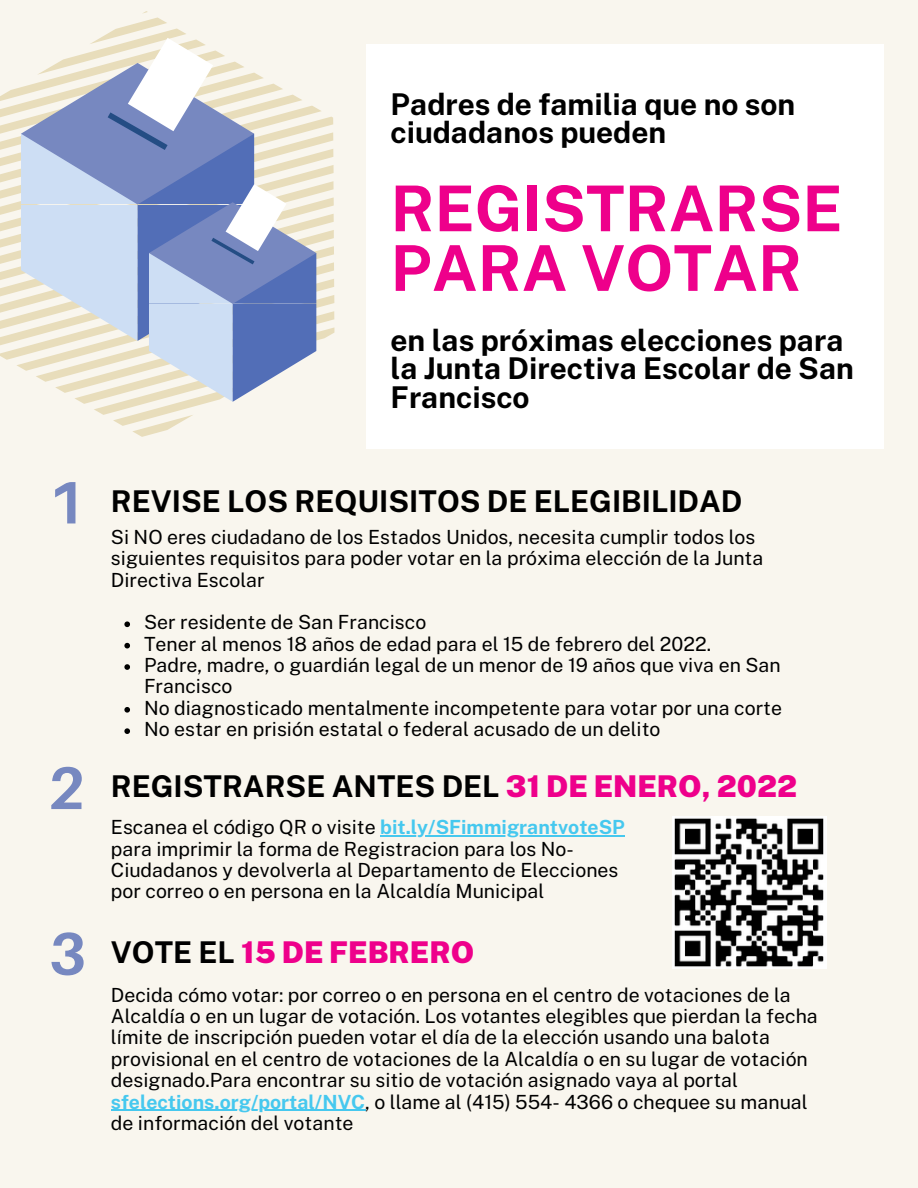
<style>
.page{position:relative;width:918px;height:1188px;background:#f9f6ee}
.page>*{position:absolute;margin:0;border:0;box-sizing:border-box;transform-origin:0 0}
.t1{font:700 63.15px/59.7px "Public Sans";color:#ee008b}
.t2{font:700 60px "Aileron";color:#7788c0}
.t3{font:700 30px/28.2px "Public Sans";color:#000}
.t4{font:900 30px "Public Sans";color:#ee008b}
.t5{font:19.5px/21.3px "Public Sans";color:#000}
.s1{font-weight:900;color:#ee008b}
.s2{font-weight:700;color:#46c8ee}
.s3{font-weight:700;color:#000}
</style>
<div class="page">
<div style="left:366px;top:44px;width:518px;height:405px;background:#fff"></div>
<svg style="left:0;top:11px;width:335px;height:426px"></svg>
<svg style="left:21px;top:38px;width:295px;height:364px"></svg>
<img style="left:672px;top:817px;width:155px;height:151px">
<hr style="left:380px;top:835px;width:245px;height:2px;background:#46c8ee">
<hr style="left:111px;top:1110px;width:254px;height:1px;background:#46c8ee">
<svg style="left:124px;top:621px;width:6px;height:6px"></svg>
<svg style="left:124px;top:643px;width:6px;height:5px"></svg>
<svg style="left:124px;top:664px;width:6px;height:6px"></svg>
<svg style="left:124px;top:707px;width:6px;height:6px"></svg>
<svg style="left:124px;top:728px;width:6px;height:6px"></svg>
<p class="t3" style="left:391px;top:90px;width:406px">Padres de familia que no son ciudadanos pueden</p>
<p class="t1" style="left:391px;top:179px;width:453px">REGISTRARSE<br>PARA VOTAR</p>
<p class="t3" style="left:391px;top:326px;width:465px">en las próximas elecciones para la Junta Directiva Escolar de San<br>Francisco</p>
<p class="t2" style="left:48px;top:465px;width:39px">1</p>
<p class="t2" style="left:48px;top:751px;width:39px">2</p>
<p class="t2" style="left:49px;top:916px;width:39px">3</p>
<p class="t3" style="left:111px;top:487px;width:633px">REVISE LOS REQUISITOS DE ELEGIBILIDAD</p>
<p class="t5" style="left:111px;top:526px;width:654px">Si NO eres ciudadano de los Estados Unidos, necesita cumplir todos los siguientes requisitos para poder votar en la próxima elección de la Junta<br>Directiva Escolar</p>
<p class="t5" style="left:144px;top:612px;width:284px">Ser residente de San Francisco</p>
<p class="t5" style="left:144px;top:633px;width:569px">Tener al menos 18 años de edad para el 15 de febrero del 2022.</p>
<p class="t5" style="left:144px;top:654px;width:638px">Padre, madre, o guardián legal de un menor de 19 años que viva en San<br>Francisco</p>
<p class="t5" style="left:144px;top:697px;width:640px">No diagnosticado mentalmente incompetente para votar por una corte</p>
<p class="t5" style="left:144px;top:719px;width:518px">No estar en prisión estatal o federal acusado de un delito</p>
<p class="t3" style="left:111px;top:772px;width:688px">REGISTRARSE ANTES DEL <span class="s1">31 DE ENERO, 2022</span></p>
<p class="t5" style="left:111px;top:817px;width:516px">Escanea el código QR o visite <span class="s2">bit.ly/SFimmigrantvoteSP </span>para imprimir la forma de Registracion para los No-Ciudadanos y devolverla al Departamento de Elecciones por correo o en persona en la Alcaldía Municipal</p>
<p class="t4" style="left:111px;top:934px;width:365px"><span class="s3">VOTE EL</span> 15 DE FEBRERO</p>
<p class="t5" style="left:111px;top:984px;width:709px">Decida cómo votar: por correo o en persona en el centro de votaciones de la Alcaldía o en un lugar de votación. Los votantes elegibles que pierdan la fecha límite de inscripción pueden votar el día de la elección usando una balota provisional en el centro de votaciones de la Alcaldía o en su lugar de votación designado.Para encontrar su sitio de votación asignado vaya al portal <span class="s2">sfelections.org/portal/NVC</span>, o llame al (415) 554- 4366 o chequee su manual de información del votante</p>
</div>
